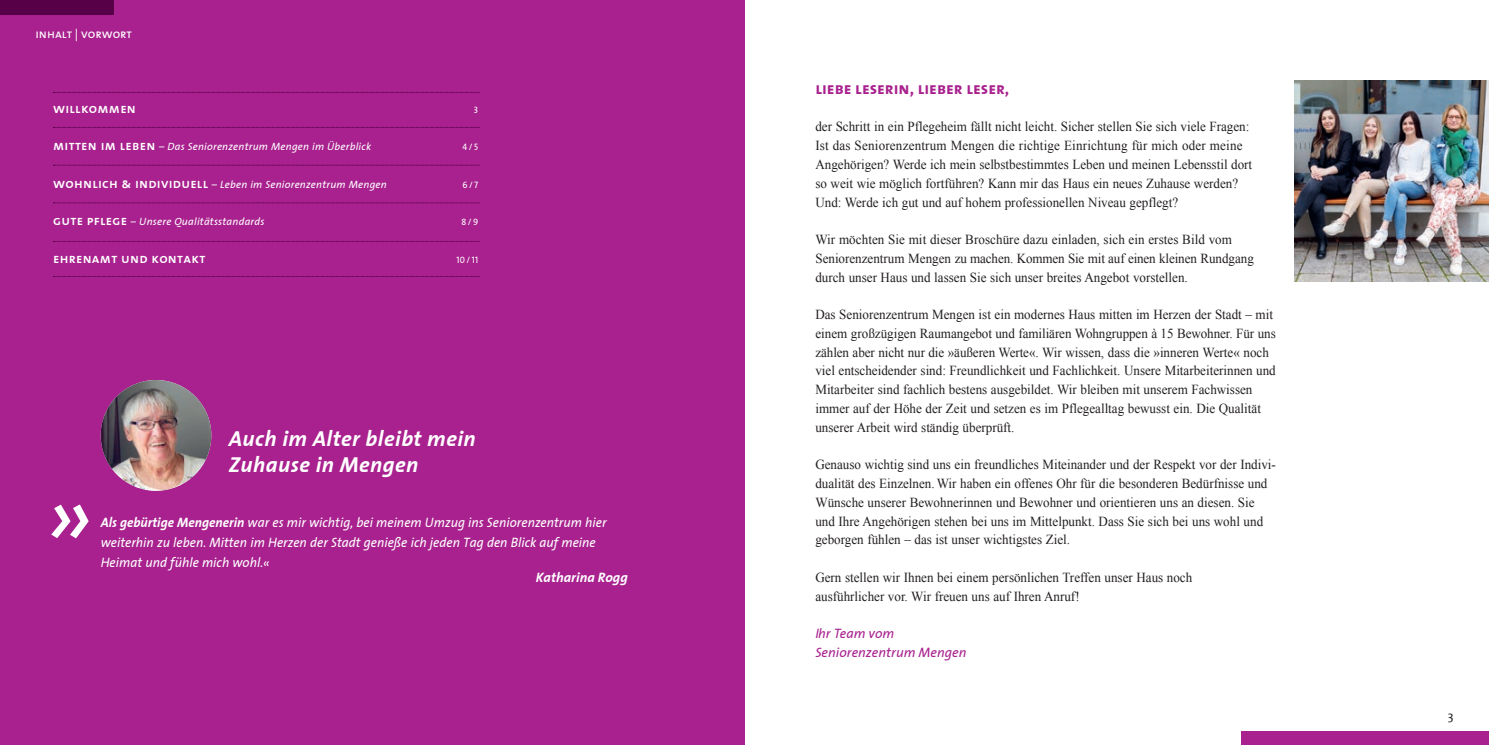
<style>
.page{position:relative;width:1489px;height:745px;background:#fff}
.page>*{position:absolute;margin:0;border:0;box-sizing:border-box;transform-origin:0 0}
.t1{font:italic 93.75px "The Sans";color:#fff}
.t2{font:italic 700 21.88px/26.2px "The Sans";letter-spacing:.02em;color:#fff}
.t3{font:16.88px "The Sans Bold Caps";color:#a8218e}
.t4{font:13.75px/18.8px "Times New Roman";color:#231f20;scale:.95 1}
.t5{font:italic 13.75px/20px "The Sans";color:#fff;scale:.95 1}
.t6{font:italic 13.75px/18.8px "The Sans";color:#a8218e}
.t7{font:13.75px "The Sans Semi Bold Caps";letter-spacing:.02em;color:#fff}
.t8{font:italic 700 13.75px "The Sans";color:#fff}
.t9{font:12.5px "The Sans Caps";color:#fff}
.t10{font:12.5px "The Sans";color:#231f20}
.t11{font:italic 10.62px "The Sans";letter-spacing:.02em;color:#fff}
.t12{font:9.38px "The Sans Caps";color:#fff;scale:.95 1}
.s1{font-family:"The Sans Semi Bold Caps";font-style:normal;font-size:13.75px}
.s2{font-weight:700}
</style>
<div class="page">
<div style="left:1240px;top:730px;width:248px;height:14px;background:#a8218e"></div>
<div style="left:0;top:0;width:744px;height:744px;background:#a8218e"></div>
<svg style="left:53px;top:92px;width:426px;height:1px"></svg>
<svg style="left:53px;top:127px;width:426px;height:1px"></svg>
<svg style="left:53px;top:165px;width:426px;height:1px"></svg>
<svg style="left:53px;top:202px;width:426px;height:1px"></svg>
<svg style="left:53px;top:241px;width:426px;height:1px"></svg>
<svg style="left:53px;top:276px;width:426px;height:1px"></svg>
<div style="left:0;top:0;width:113px;height:14px;background:#570047"></div>
<img style="left:101px;top:380px;width:110px;height:110px;border-radius:55px">
<img style="left:1294px;top:81px;width:194px;height:200px">
<p class="t9" style="left:35px;top:23px;width:98px">inhalt | vorwort</p>
<p class="t7" style="left:53px;top:96px;width:84px">willkommen</p>
<p class="t11" style="left:53px;top:138px;width:319px"><span class="s1">mitten im leben</span> – Das Seniorenzentrum Mengen im Überblick</p>
<p class="t11" style="left:53px;top:175px;width:335px"><span class="s1">wohnlich &amp; individuell</span> – Leben im Seniorenzentrum Mengen</p>
<p class="t11" style="left:53px;top:213px;width:213px"><span class="s1">gute pflege</span> – Unsere Qualitätsstandards</p>
<p class="t7" style="left:53px;top:246px;width:154px">ehrenamt und kontakt</p>
<p class="t12" style="left:474px;top:102px;width:6px">3</p>
<p class="t12" style="left:462px;top:139px;width:18px">4/5</p>
<p class="t12" style="left:462px;top:177px;width:18px">6/7</p>
<p class="t12" style="left:461px;top:214px;width:19px">8/9</p>
<p class="t12" style="left:456px;top:252px;width:24px">10/11</p>
<h1 class="t1" style="left:46px;top:434px;width:48px">»</h1>
<h2 class="t2" style="left:229px;top:424px;width:249px">Auch im Alter bleibt mein<br>Zuhause in Mengen</h2>
<p class="t5" style="left:101px;top:511px;width:534px"><span class="s2">Als gebürtige Mengenerin</span> war es mir wichtig, bei meinem Umzug ins Seniorenzentrum hier weiterhin zu leben. Mitten im Herzen der Stadt genieße ich jeden Tag den Blick auf meine<br>Heimat und fühle mich wohl.«</p>
<p class="t8" style="left:535px;top:565px;width:94px">Katharina Rogg</p>
<p class="t3" style="left:815px;top:74px;width:195px">liebe leserin, lieber leser,</p>
<p class="t4" style="left:815px;top:117px;width:461px">der Schritt in ein Pflegeheim fällt nicht leicht. Sicher stellen Sie sich viele Fragen:<br>Ist das Seniorenzentrum Mengen die richtige Einrichtung für mich oder meine Angehörigen? Werde ich mein selbstbestimmtes Leben und meinen Lebensstil dort so weit wie möglich fortführen? Kann mir das Haus ein neues Zuhause werden?<br>Und: Werde ich gut und auf hohem professionellen Niveau gepflegt?</p>
<p class="t4" style="left:815px;top:230px;width:463px">Wir möchten Sie mit dieser Broschüre dazu einladen, sich ein erstes Bild vom<br>Seniorenzentrum Mengen zu machen. Kommen Sie mit auf einen kleinen Rundgang durch unser Haus und lassen Sie sich unser breites Angebot vorstellen.</p>
<p class="t4" style="left:815px;top:305px;width:486px">Das Seniorenzentrum Mengen ist ein modernes Haus mitten im Herzen der Stadt – mit einem großzügigen Raumangebot und familiären Wohngruppen à 15 Bewohner. Für uns zählen aber nicht nur die »äußeren Werte«. Wir wissen, dass die »inneren Werte« noch viel entscheidender sind: Freundlichkeit und Fachlichkeit. Unsere Mitarbeiterinnen und Mitarbeiter sind fachlich bestens ausgebildet. Wir bleiben mit unserem Fachwissen immer auf der Höhe der Zeit und setzen es im Pflegealltag bewusst ein. Die Qualität unserer Arbeit wird ständig überprüft.</p>
<p class="t4" style="left:815px;top:455px;width:486px">Genauso wichtig sind uns ein freundliches Miteinander und der Respekt vor der Indivi&shy;dualität des Einzelnen. Wir haben ein offenes Ohr für die besonderen Bedürfnisse und Wünsche unserer Bewohnerinnen und Bewohner und orientieren uns an diesen. Sie und Ihre Angehörigen stehen bei uns im Mittelpunkt. Dass Sie sich bei uns wohl und geborgen fühlen – das ist unser wichtigstes Ziel.</p>
<p class="t4" style="left:815px;top:567px;width:398px">Gern stellen wir Ihnen bei einem persönlichen Treffen unser Haus noch ausführlicher vor. Wir freuen uns auf Ihren Anruf!</p>
<p class="t6" style="left:815px;top:623px;width:153px">Ihr Team vom<br>Seniorenzentrum Mengen</p>
<p class="t10" style="left:1447px;top:704px;width:7px">3</p>
</div>
